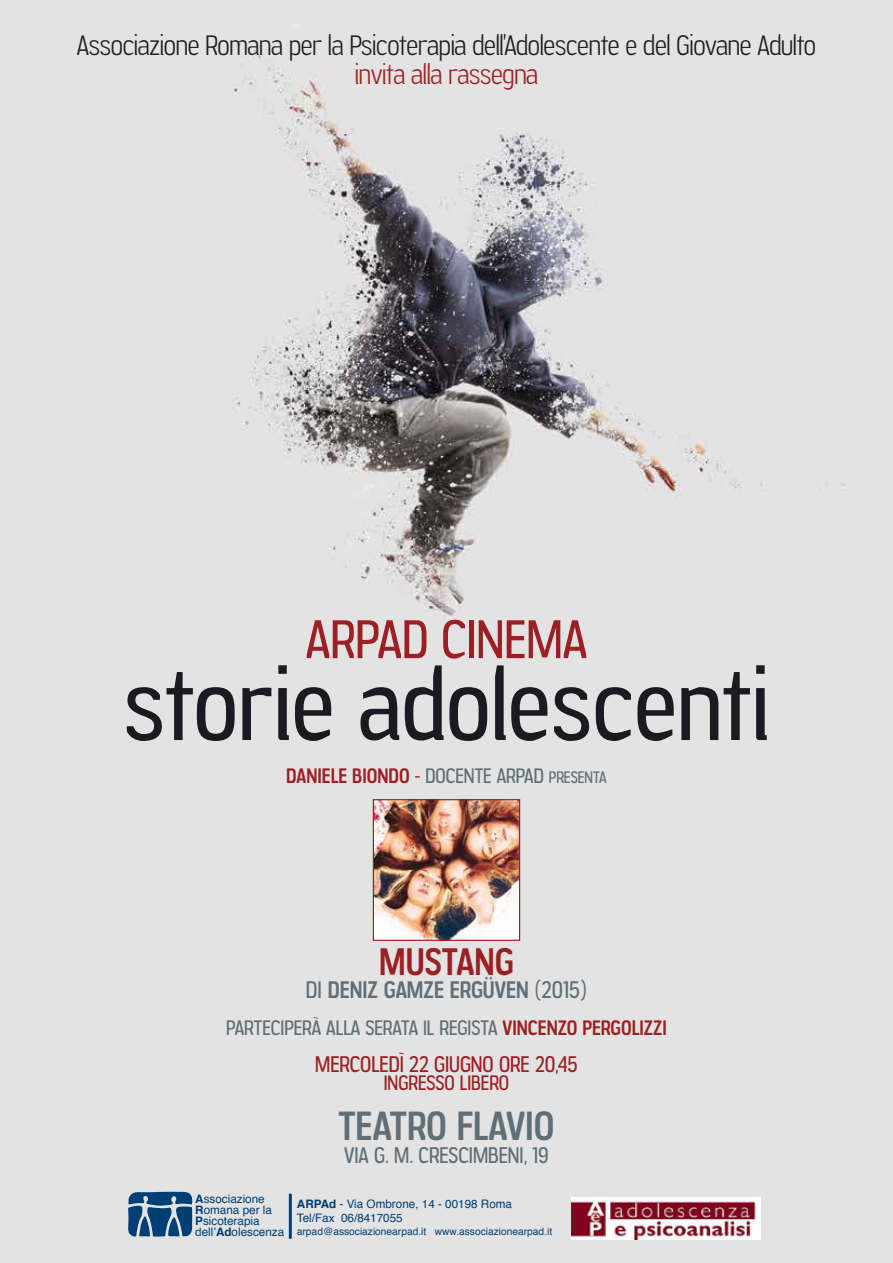
<style>
.page{position:relative;width:893px;height:1263px;background:#fff}
.page>*{position:absolute;margin:0;border:0;box-sizing:border-box;transform-origin:0 0}
.t1{font:93.75px "Jesaya Bk";color:#1c1920}
.t2{font:51px "Jesaya Bk";color:#9c2023}
.t3{font:38.25px "Jesaya Rg";color:#606e77}
.t4{font:36px "Jesaya Rg";color:#9c2023}
.t5{font:26.4px "Jesaya Lt";letter-spacing:-.01em;color:#1f2024}
.t6{font:26.4px "Jesaya Lt";letter-spacing:-.01em;color:#9c2023}
.t7{font:22.5px "Jesaya Rg";color:#606e77}
.t8{font:21.3px "Jesaya Bk";color:#9c2023}
.t9{font:21.3px "Jesaya Bk";color:#606e77}
.t10{font:19.65px "Jesaya Bk";color:#606e77}
.t11{font:19.65px "Jesaya Rg";color:#9c2023}
.t12{font:19.65px "Jesaya Bk";color:#9c2023}
.t13{font:11.7px/11.2px "Helvetica";color:#003e76}
.t14{font:10.2px "Helvetica";color:#003e76}
.s1{font-family:"Jesaya Bk";color:#606e77}
.s2{font-family:"Jesaya Bk";font-size:15.6px;color:#606e77}
.s3{font-family:"Jesaya Bk"}
.s4{font-family:"Jesaya Rg";color:#9c2023}
.s5{font-weight:700}
</style>
<div class="page">
<img style="left:0;top:0;width:893px;height:1263px">
<hr style="left:289px;top:1194px;width:3px;height:45px;background:#003e76">
<svg style="left:127px;top:1192px;width:66px;height:45px;background:#3a6892"></svg>
<img style="left:572px;top:1197px;width:188px;height:42px">
<img style="left:375px;top:801px;width:143px;height:138px">
<div style="left:373px;top:799px;width:147px;height:142px;border:1px solid #9c2023"></div>
<h3 class="t5" style="left:77px;top:30px;width:741px">Associazione Romana per la Psicoterapia dell’Adolescente e del Giovane Adulto</h3>
<h3 class="t6" style="left:355px;top:59px;width:185px">invita alla rassegna</h3>
<h2 class="t2" style="left:306px;top:609px;width:283px">ARPAD CINEMA</h2>
<h1 class="t1" style="left:124px;top:650px;width:647px">storie adolescenti</h1>
<h3 class="t11" style="left:286px;top:764px;width:322px">DANIELE BIONDO - <span class="s1">DOCENTE ARPAD</span> <span class="s2">PRESENTA</span></h3>
<h3 class="t4" style="left:379px;top:941px;width:136px">MUSTANG</h3>
<h3 class="t7" style="left:306px;top:976px;width:283px"><span class="s3">DI</span> DENIZ GAMZE ERGÜVEN <span class="s3">(2015)</span></h3>
<h3 class="t10" style="left:226px;top:1016px;width:442px">PARTECIPERÀ ALLA SERATA IL REGISTA <span class="s4">VINCENZO PERGOLIZZI</span></h3>
<h3 class="t8" style="left:315px;top:1051px;width:264px">MERCOLEDÌ 22 GIUGNO ORE 20,45</h3>
<h3 class="t12" style="left:384px;top:1071px;width:127px">INGRESSO LIBERO</h3>
<h3 class="t3" style="left:338px;top:1103px;width:218px">TEATRO FLAVIO</h3>
<h3 class="t9" style="left:344px;top:1142px;width:206px">VIA G. M. CRESCIMBENI, 19</h3>
<p class="t13" style="left:195px;top:1193px;width:90px"><span class="s5">A</span>ssociazione<br><span class="s5">R</span>omana per la<br><span class="s5">P</span>sicoterapia dell’<span class="s5">Ad</span>olescenza</p>
<p class="t13" style="left:297px;top:1198px;width:217px;line-height:13.4px"><span class="s5">ARPAd</span> - Via Ombrone, 14 - 00198 Roma<br>Tel/Fax 06/8417055</p>
<p class="t14" style="left:297px;top:1224px;width:257px">arpad@associazionearpad.it www.associazionearpad.it</p>
</div>
